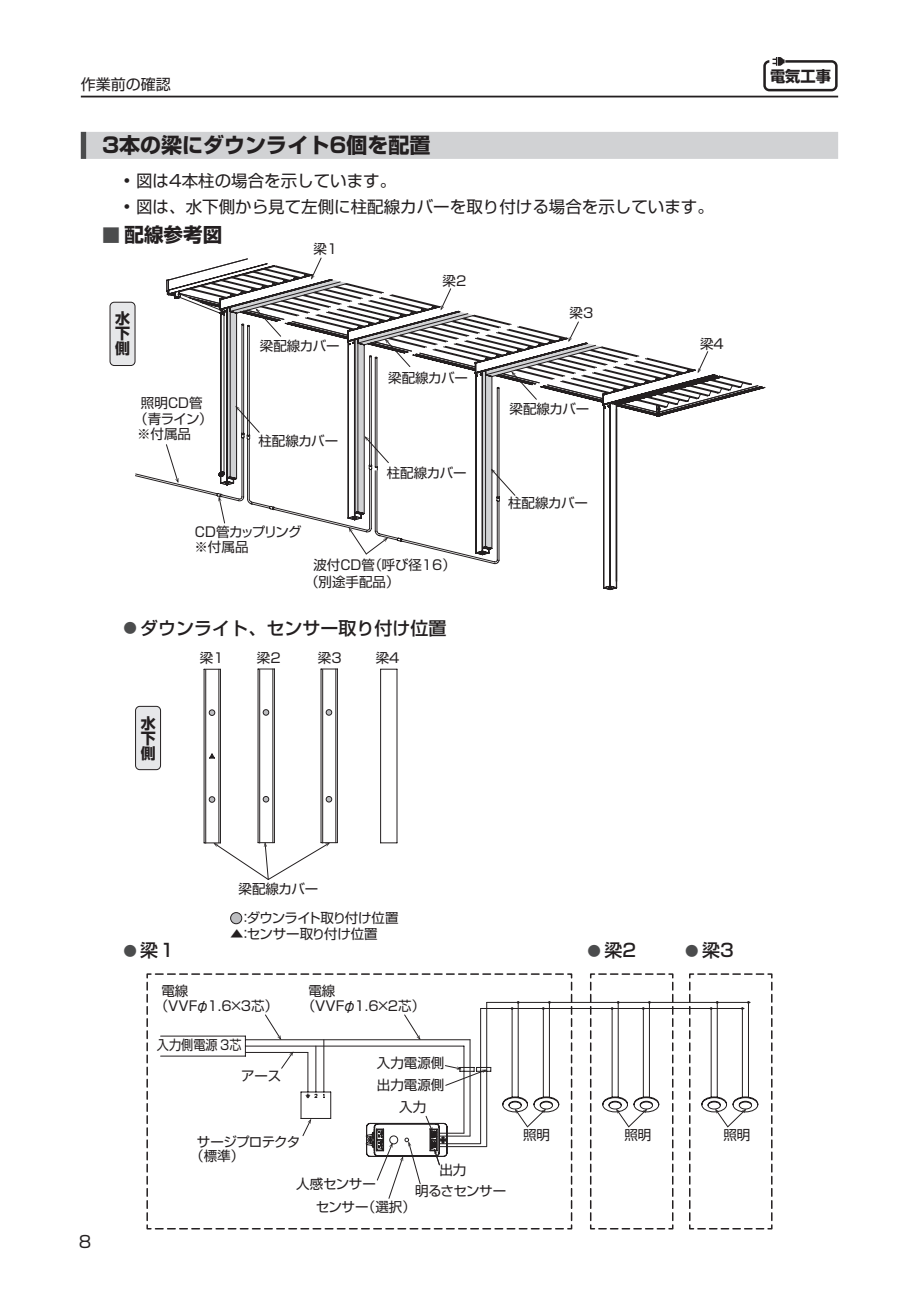
<style>
.page{position:relative;width:919px;height:1289px;background:#fff}
.page>*{position:absolute;margin:0;border:0;box-sizing:border-box;transform-origin:0 0}
.t1{font:700 21px "Shin Go Pro";color:#231f20}
.t2{font:700 19.5px "Shin Go Pro";color:#231f20}
.t3{font:500 18px "Shin Go Pro";color:#231f20}
.t4{font:16.5px "Shin Go Pro";color:#231f20}
.t5{font:700 15.15px "Shin Go Pro";color:#231f20}
.t6{font:15px "Shin Go Pro";color:#231f20}
.t7{font:700 15px/15px "Shin Go Pro";color:#231f20;text-align:justify}
.t8{font:13.5px/14.7px "Shin Go Pro Regular 90 msp RKSJ H";letter-spacing:-.01em;color:#231f20}
.t9{font:13.5px/15.6px "Shin Go Pro Regular 90 msp RKSJ H";letter-spacing:-.055em;color:#231f20}
.t10{font:13.5px "Shin Go Pro Regular 90 msp RKSJ H";letter-spacing:-.06em;color:#231f20}
.t11{font:13.5px/14.9px "Shin Go Pro Regular 90 msp RKSJ H";letter-spacing:-.1em;color:#231f20}
.t12{font:13.5px/14.7px "Shin Go Pro Regular 90 msp RKSJ H";letter-spacing:-.05em;color:#231f20}
.t13{font:13.5px "Shin Go Pro Regular 90 msp RKSJ H";letter-spacing:-.01em;color:#231f20;scale:.9 1}
.t14{font:13.5px "Shin Go Pro Regular 90 msp RKSJ H";letter-spacing:-.045em;color:#231f20}
.s1{font-size:18px;color:#4b4c4d}
.s2{font-weight:700;font-size:13.5px;color:#4b4c4d}
</style>
<div class="page">
<hr style="left:81px;top:96px;width:757px;height:1px;background:#231f20">
<svg style="left:763px;top:57px;width:75px;height:35px"></svg>
<div style="left:81px;top:132px;width:757px;height:27px;background:#d1d2d4"></div>
<hr style="left:486px;top:1002px;width:264px;height:1px;background:#231f20">
<hr style="left:480px;top:1008px;width:264px;height:1px;background:#231f20">
<svg style="left:688px;top:973px;width:84px;height:256px"></svg>
<svg style="left:146px;top:973px;width:528px;height:256px"></svg>
<hr style="left:380px;top:669px;width:1px;height:173px;background:#231f20">
<svg style="left:381px;top:669px;width:15px;height:1px"></svg>
<svg style="left:380px;top:842px;width:17px;height:1px"></svg>
<hr style="left:396px;top:669px;width:1px;height:173px;background:#231f20">
<svg style="left:166px;top:279px;width:452px;height:309px"></svg>
<svg style="left:610px;top:279px;width:8px;height:30px"></svg>
<svg style="left:135px;top:307px;width:83px;height:194px"></svg>
<svg style="left:218px;top:309px;width:505px;height:273px"></svg>
<svg style="left:656px;top:405px;width:4px;height:12px"></svg>
<svg style="left:167px;top:290px;width:14px;height:9px"></svg>
<svg style="left:697px;top:351px;width:11px;height:22px"></svg>
<svg style="left:166px;top:444px;width:12px;height:39px"></svg>
<svg style="left:218px;top:257px;width:392px;height:297px"></svg>
<hr style="left:337px;top:669px;width:1px;height:173px;background:#231f20">
<svg style="left:204px;top:668px;width:133px;height:256px"></svg>
<div style="left:110px;top:302px;width:25px;height:63px;background:#e6e7e9;border-radius:4px"></div>
<div style="left:110px;top:302px;width:25px;height:64px;border:1px solid #231f20;border-radius:4px"></div>
<div style="left:135px;top:706px;width:25px;height:63px;background:#e6e7e9;border-radius:4px"></div>
<div style="left:135px;top:706px;width:26px;height:64px;border:1px solid #231f20;border-radius:4px"></div>
<p class="t6" style="left:81px;top:72px;width:91px">作業前の確認</p>
<h1 class="t1" style="left:102px;top:128px;width:330px">3本の梁にダウンライト6個を配置</h1>
<p class="t4" style="left:123px;top:167px;width:274px">• 図は4本柱の場合を示しています。</p>
<p class="t4" style="left:123px;top:193px;width:592px">• 図は、水下側から見て左側に柱配線カバーを取り付ける場合を示しています。</p>
<h2 class="t2" style="left:102px;top:219px;width:121px"><span class="s1">■</span> 配線参考図</h2>
<p class="t8" style="left:313px;top:240px;width:25px">梁1</p>
<p class="t7" style="left:115px;top:309px;width:16px">水下側</p>
<p class="t9" style="left:134px;top:393px;width:80px;text-indent:7px">照明ＣＤ管（青ライン）※付属品</p>
<p class="t8" style="left:260px;top:337px;width:81px">梁配線カバー</p>
<p class="t8" style="left:258px;top:432px;width:81px">柱配線カバー</p>
<p class="t8" style="left:442px;top:272px;width:25px">梁2</p>
<p class="t8" style="left:388px;top:369px;width:81px">梁配線カバー</p>
<p class="t8" style="left:387px;top:464px;width:81px">柱配線カバー</p>
<p class="t11" style="left:193px;top:523px;width:110px">ＣＤ管カップリング※付属品</p>
<p class="t8" style="left:305px;top:554px;width:152px;line-height:17.2px;text-indent:8px">波付CD管（呼び径16）（別途手配品）</p>
<h3 class="t3" style="left:123px;top:613px;width:324px"><span class="s2">●</span> ダウンライト、センサー取り付け位置</h3>
<p class="t7" style="left:141px;top:713px;width:16px">水下側</p>
<p class="t8" style="left:200px;top:649px;width:25px">梁1</p>
<p class="t8" style="left:257px;top:649px;width:25px">梁2</p>
<p class="t8" style="left:318px;top:649px;width:25px">梁3</p>
<p class="t8" style="left:375px;top:649px;width:25px">梁4</p>
<p class="t8" style="left:569px;top:304px;width:25px">梁3</p>
<p class="t8" style="left:509px;top:399px;width:81px">梁配線カバー</p>
<p class="t8" style="left:508px;top:494px;width:81px">柱配線カバー</p>
<p class="t8" style="left:700px;top:335px;width:25px">梁4</p>
<p class="t5" style="left:770px;top:64px;width:62px">電気工事</p>
<p class="t4" style="left:79px;top:1228px;width:14px">8</p>
<p class="t8" style="left:238px;top:879px;width:81px">梁配線カバー</p>
<p class="t10" style="left:239px;top:906px;width:161px">：ダウンライト取り付け位置</p>
<p class="t8" style="left:230px;top:925px;width:149px">▲：センサー取り付け位置</p>
<h3 class="t3" style="left:123px;top:935px;width:54px"><span class="s2">●</span> 梁１</h3>
<h3 class="t3" style="left:587px;top:935px;width:50px"><span class="s2">●</span> 梁2</h3>
<h3 class="t3" style="left:685px;top:935px;width:50px"><span class="s2">●</span> 梁3</h3>
<p class="t8" style="left:155px;top:981px;width:125px;text-indent:7px">電線（VVFφ1.6×3芯）</p>
<p class="t8" style="left:302px;top:981px;width:125px;text-indent:7px">電線（VVFφ1.6×2芯）</p>
<p class="t13" style="left:157px;top:1033px;width:95px">入力側電源　3芯</p>
<p class="t8" style="left:241px;top:1066px;width:41px">アース</p>
<p class="t8" style="left:377px;top:1053px;width:69px">入力電源側</p>
<p class="t8" style="left:399px;top:1097px;width:28px">入力</p>
<p class="t8" style="left:377px;top:1076px;width:69px">出力電源側</p>
<p class="t12" style="left:190px;top:1132px;width:111px;text-indent:7px">サージプロテクタ（標準）</p>
<p class="t8" style="left:296px;top:1174px;width:81px">人感センサー</p>
<p class="t8" style="left:316px;top:1198px;width:101px">センサー（選択）</p>
<p class="t8" style="left:439px;top:1161px;width:28px">出力</p>
<p class="t14" style="left:415px;top:1180px;width:93px">明るさセンサー</p>
<p class="t8" style="left:523px;top:1126px;width:28px">照明</p>
<p class="t8" style="left:624px;top:1126px;width:28px">照明</p>
<p class="t8" style="left:723px;top:1126px;width:28px">照明</p>
</div>
